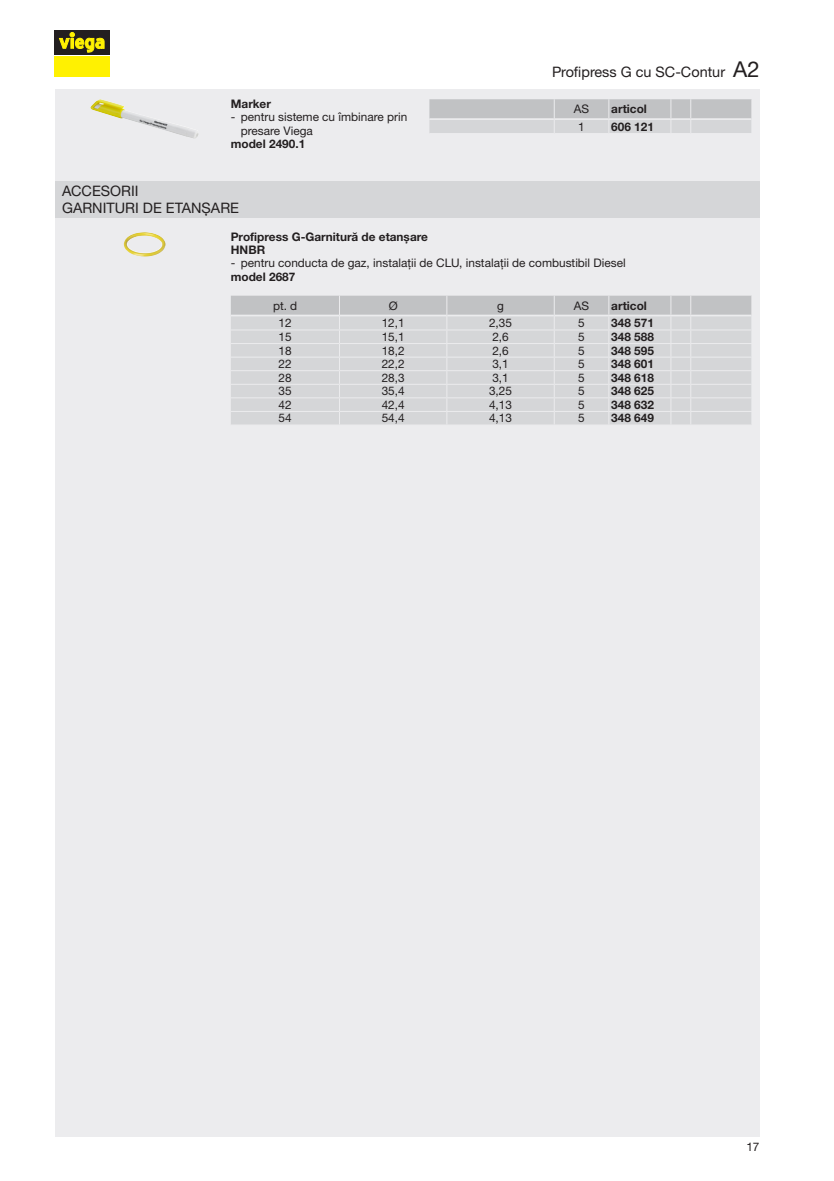
<style>
.page{position:relative;width:834px;height:1181px;background:#fff}
.page>*{position:absolute;margin:0;border:0;box-sizing:border-box;transform-origin:0 0}
.t1{font:14.35px/16.3px "M Ying Hei PR Cfor Viega W4";color:#231f20}
.t2{font:11.9px/13.5px "M Ying Hei PR Cfor Viega W4";color:#231f20}
.t3{font:11.9px/13.5px "M Ying Hei PR Cfor Viega W7";color:#231f20}
.s1{font-size:21.88px}
</style>
<div class="page">
<div style="left:55px;top:89px;width:704px;height:1047px;background:#ececee"></div>
<svg style="left:429px;top:99px;width:323px;height:34px;background:#cbccce"></svg>
<img style="left:90px;top:99px;width:109px;height:40px">
<svg style="left:231px;top:296px;width:521px;height:129px;background:#d3d4d6"></svg>
<div style="left:55px;top:181px;width:704px;height:36px;background:#d5d6d8"></div>
<img style="left:124px;top:232px;width:41px;height:24px">
<div style="left:55px;top:56px;width:55px;height:21px;background:#fff101"></div>
<div style="left:55px;top:30px;width:55px;height:24px;background:#231f20"></div>
<svg style="left:59px;top:32px;width:45px;height:21px"></svg>
<p class="t3" style="left:231px;top:97px;width:42px">Marker</p>
<p class="t2" style="left:241px;top:110px;width:168px;text-indent:-10px">- pentru sisteme cu îmbinare prin presare Viega</p>
<p class="t3" style="left:231px;top:137px;width:76px">-model-2490.1</p>
<p class="t1" style="left:62px;top:183px;width:178px">ACCESORII<br>GARNITURI DE ETANȘARE</p>
<p class="t1" style="left:552px;top:64px;width:209px">Profipress G cu SC-Contur <span class="s1">A2</span></p>
<p class="t2" style="left:573px;top:102px;width:17px">AS</p>
<p class="t3" style="left:611px;top:102px;width:37px">articol</p>
<p class="t2" style="left:578px;top:120px;width:8px">1</p>
<p class="t3" style="left:611px;top:120px;width:44px">606 121</p>
<p class="t3" style="left:231px;top:229px;width:199px">-Profipress -G-Garnitură de etanșare<br>HNBR</p>
<p class="t2" style="left:231px;top:256px;width:396px">- pentru conducta de gaz, instalații de CLU, instalații de combustibil Diesel</p>
<p class="t3" style="left:231px;top:270px;width:66px">-model-2687</p>
<p class="t2" style="left:273px;top:299px;width:26px">pt. d</p>
<p class="t2" style="left:388px;top:299px;width:10px">Ø</p>
<p class="t2" style="left:497px;top:299px;width:8px">g</p>
<p class="t2" style="left:573px;top:299px;width:17px">AS</p>
<p class="t3" style="left:611px;top:299px;width:37px">articol</p>
<p class="t2" style="left:278px;top:316px;width:15px">12</p>
<p class="t2" style="left:381px;top:316px;width:24px">12,1</p>
<p class="t2" style="left:489px;top:316px;width:24px">2,35</p>
<p class="t2" style="left:578px;top:316px;width:8px">5</p>
<p class="t3" style="left:611px;top:316px;width:44px">348 571</p>
<p class="t2" style="left:278px;top:330px;width:15px">15</p>
<p class="t2" style="left:381px;top:330px;width:24px">15,1</p>
<p class="t2" style="left:492px;top:330px;width:18px">2,6</p>
<p class="t2" style="left:578px;top:330px;width:8px">5</p>
<p class="t3" style="left:611px;top:330px;width:44px">348 588</p>
<p class="t2" style="left:278px;top:343px;width:15px">18</p>
<p class="t2" style="left:381px;top:343px;width:24px">18,2</p>
<p class="t2" style="left:492px;top:343px;width:18px">2,6</p>
<p class="t2" style="left:578px;top:343px;width:8px">5</p>
<p class="t3" style="left:611px;top:343px;width:44px">348 595</p>
<p class="t2" style="left:278px;top:357px;width:15px">22</p>
<p class="t2" style="left:381px;top:357px;width:24px">22,2</p>
<p class="t2" style="left:492px;top:357px;width:18px">3,1</p>
<p class="t2" style="left:578px;top:357px;width:8px">5</p>
<p class="t3" style="left:611px;top:357px;width:44px">348 601</p>
<p class="t2" style="left:278px;top:371px;width:15px">28</p>
<p class="t2" style="left:381px;top:371px;width:24px">28,3</p>
<p class="t2" style="left:492px;top:371px;width:18px">3,1</p>
<p class="t2" style="left:578px;top:371px;width:8px">5</p>
<p class="t3" style="left:611px;top:371px;width:44px">348 618</p>
<p class="t2" style="left:278px;top:384px;width:15px">35</p>
<p class="t2" style="left:381px;top:384px;width:24px">35,4</p>
<p class="t2" style="left:489px;top:384px;width:24px">3,25</p>
<p class="t2" style="left:578px;top:384px;width:8px">5</p>
<p class="t3" style="left:611px;top:384px;width:44px">348 625</p>
<p class="t2" style="left:278px;top:398px;width:15px">42</p>
<p class="t2" style="left:381px;top:398px;width:24px">42,4</p>
<p class="t2" style="left:489px;top:398px;width:24px">4,13</p>
<p class="t2" style="left:578px;top:398px;width:8px">5</p>
<p class="t3" style="left:611px;top:398px;width:44px">348 632</p>
<p class="t2" style="left:278px;top:411px;width:15px">54</p>
<p class="t2" style="left:381px;top:411px;width:24px">54,4</p>
<p class="t2" style="left:489px;top:411px;width:24px">4,13</p>
<p class="t2" style="left:578px;top:411px;width:8px">5</p>
<p class="t3" style="left:611px;top:411px;width:44px">348 649</p>
<p class="t2" style="left:746px;top:1140px;width:15px">17</p>
</div>
